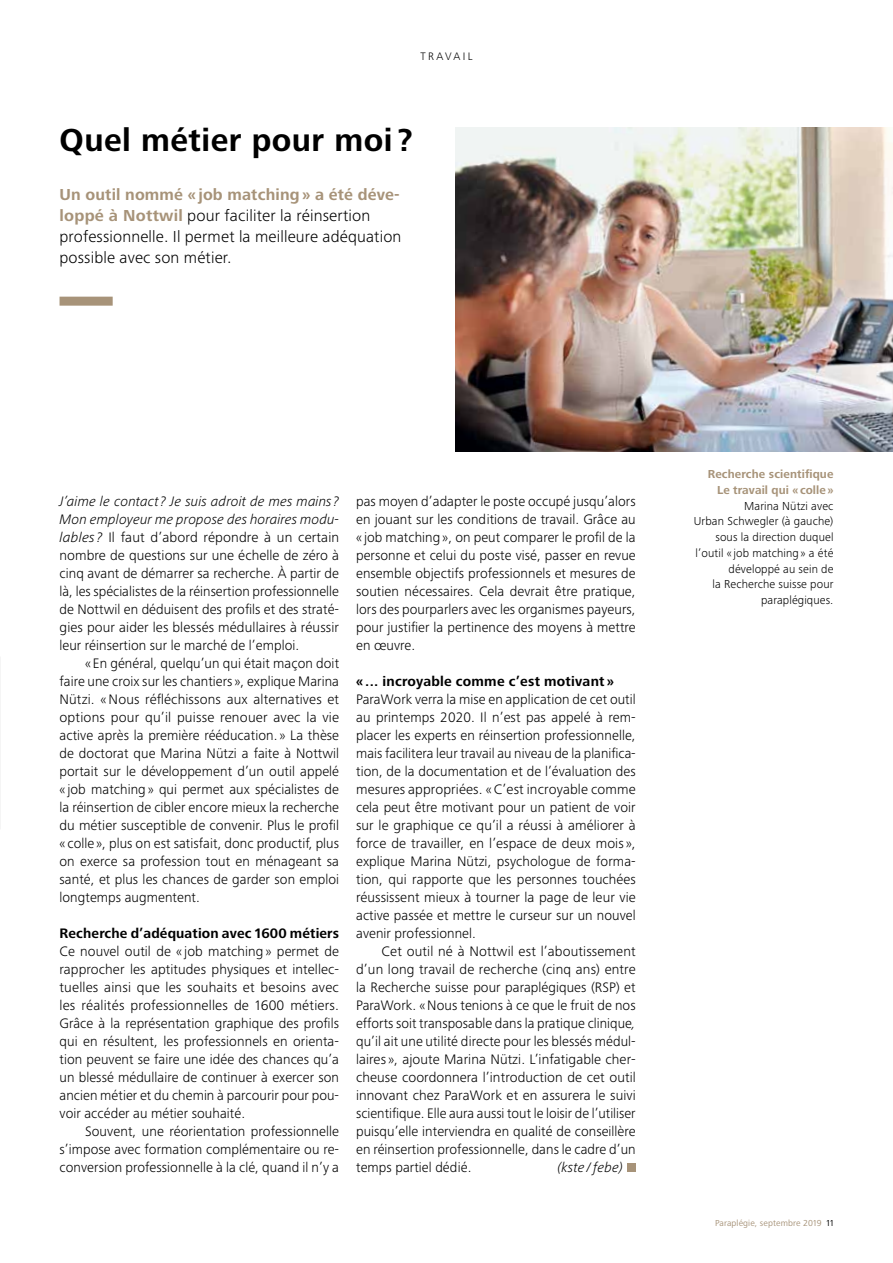
<style>
.page{position:relative;width:893px;height:1263px;background:#fff}
.page>*{position:absolute;margin:0;border:0;box-sizing:border-box;transform-origin:0 0}
.t1{font:700 33px "Frutiger Next Pro";letter-spacing:.015em;color:#000}
.t2{font:300 16.5px/21px "Frutiger Next Pro";letter-spacing:.01em;color:#000}
.t3{font:300 14.25px/18px "Frutiger Next Pro";letter-spacing:.005em;color:#000;text-align:justify}
.t4{font:700 14.25px "Frutiger Next Pro";letter-spacing:.01em;color:#000}
.t5{font:italic 300 14.25px "Frutiger Next Pro";letter-spacing:.015em;color:#000}
.t6{font:300 12px/15.8px "Frutiger Next Pro";letter-spacing:.01em;color:#000;text-align:right}
.t7{font:700 12px/15.8px "Frutiger Next Pro";letter-spacing:.01em;color:#a79379;text-align:right}
.t8{font:300 11.25px "Frutiger Next Pro";letter-spacing:.2em;color:#000}
.t9{font:9px "Frutiger Next Pro";letter-spacing:.015em;color:#a79379}
.s1{font-weight:700;color:#a79379}
.s2{font-style:italic}
.s3{color:#000}
</style>
<div class="page">
<img style="left:455px;top:128px;width:438px;height:324px">
<div style="left:60px;top:297px;width:53px;height:9px;background:#a79379"></div>
<div style="left:627px;top:1163px;width:9px;height:9px;background:#a79379"></div>
<p class="t8" style="left:420px;top:49px;width:54px">TRAVAIL</p>
<h1 class="t1" style="left:60px;top:121px;width:355px">Quel métier pour moi ?</h1>
<p class="t2" style="left:60px;top:184px;width:343px"><span class="s1">Un outil nommé « job matching» a été déve&shy;loppé à Nottwil</span> pour faciliter la réinsertion professionnelle. Il permet la meilleure adéquation possible avec son métier.</p>
<p class="t3" style="left:60px;top:492px;width:281px"><span class="s2">J’aime le contact? Je suis adroit de mes mains?<br>Mon employeur me propose des horaires modu&shy;lables?</span> Il faut d’abord répondre à un certain nombre de questions sur une échelle de zéro à cinq avant de démarrer sa recherche. À partir de là, les spécialistes de la réinsertion professionnelle de Nottwil en déduisent des profils et des straté&shy;gies pour aider les blessés médullaires à réussir leur réinsertion sur le marché de l’emploi.</p>
<p class="t3" style="left:60px;top:654px;width:281px;text-indent:26px">« En général, quelqu’un qui était maçon doit faire une croix sur les chantiers », explique Marina Nützi. «Nous réfléchissons aux alternatives et options pour qu’il puisse renouer avec la vie active après la première rééducation. » La thèse de doctorat que Marina Nützi a faite à Nottwil portait sur le développement d’un outil appelé « job matching » qui permet aux spécialistes de la réinsertion de cibler encore mieux la recherche du métier susceptible de convenir. Plus le profil « colle », plus on est satisfait, donc productif, plus on exerce sa profession tout en ménageant sa santé, et plus les chances de garder son emploi longtemps augmentent.</p>
<p class="t4" style="left:60px;top:925px;width:281px">Recherche d’adéquation avec 1600 métiers</p>
<p class="t3" style="left:60px;top:942px;width:281px">Ce nouvel outil de « job matching » permet de rapprocher les aptitudes physiques et intellec&shy;tuelles ainsi que les souhaits et besoins avec les réalités professionnelles de 1600 métiers.<br>Grâce à la représentation graphique des profils qui en résultent, les professionnels en orienta&shy;tion peuvent se faire une idée des chances qu’a un blessé médullaire de continuer à exercer son ancien métier et du chemin à parcourir pour pou&shy;voir accéder au métier souhaité.</p>
<p class="t3" style="left:60px;top:1122px;width:281px;text-indent:26px">Souvent, une réorientation professionnelle s’impose avec formation complémentaire ou re&shy;conversion professionnelle à la clé, quand il n’y a</p>
<p class="t3" style="left:356px;top:492px;width:281px">pas moyen d’adapter le poste occupé jusqu’alors en jouant sur les conditions de travail. Grâce au « job matching », on peut comparer le profil de la personne et celui du poste visé, passer en revue ensemble objectifs professionnels et mesures de soutien nécessaires. Cela devrait être pratique, lors des pourparlers avec les organismes payeurs, pour justifier la pertinence des moyens à mettre en œuvre.</p>
<p class="t4" style="left:356px;top:673px;width:259px">« ... incroyable comme c’est motivant »</p>
<p class="t3" style="left:356px;top:690px;width:281px">ParaWork verra la mise en application de cet outil au printemps 2020. Il n’est pas appelé à rem&shy;placer les experts en réinsertion professionnelle, mais facilitera leur travail au niveau de la planifica&shy;tion, de la documentation et de l’évaluation des mesures appropriées. «C’est incroyable comme cela peut être motivant pour un patient de voir sur le graphique ce qu’il a réussi à améliorer à force de travailler, en l’espace de deux mois », explique Marina Nützi, psychologue de forma&shy;tion, qui rapporte que les personnes touchées réussissent mieux à tourner la page de leur vie active passée et mettre le curseur sur un nouvel avenir professionnel.</p>
<p class="t3" style="left:356px;top:942px;width:281px;text-indent:26px">Cet outil né à Nottwil est l’aboutissement d’un long travail de recherche (cinq ans) entre la Recherche suisse pour paraplégiques (RSP) et ParaWork. «Nous tenions à ce que le fruit de nos efforts soit transposable dans la pratique clinique<span class="s2">, </span>qu’il ait une utilité directe pour les blessés médul&shy;laires », ajoute Marina Nützi. L’infatigable cher&shy;cheuse coordonnera l’introduction de cet outil innovant chez ParaWork et en assurera le suivi scientifique. Elle aura aussi tout le loisir de l’utiliser puisqu’elle interviendra en qualité de conseillère en réinsertion professionnelle, dans le cadre d’un temps partiel dédié.</p>
<p class="t5" style="left:557px;top:1159px;width:67px">(kste / febe)</p>
<p class="t7" style="left:708px;top:466px;width:127px">Recherche scientifique<br>Le travail qui « colle »</p>
<p class="t6" style="left:694px;top:498px;width:141px">Marina Nützi avec<br>Urban Schwegler (à gauche) sous la direction duquel l’outil « job matching » a été développé au sein de<br>la Recherche suisse pour paraplégiques.</p>
<p class="t9" style="left:715px;top:1217px;width:120px">Paraplégie, septembre 2019 <span class="s3">11</span></p>
</div>
